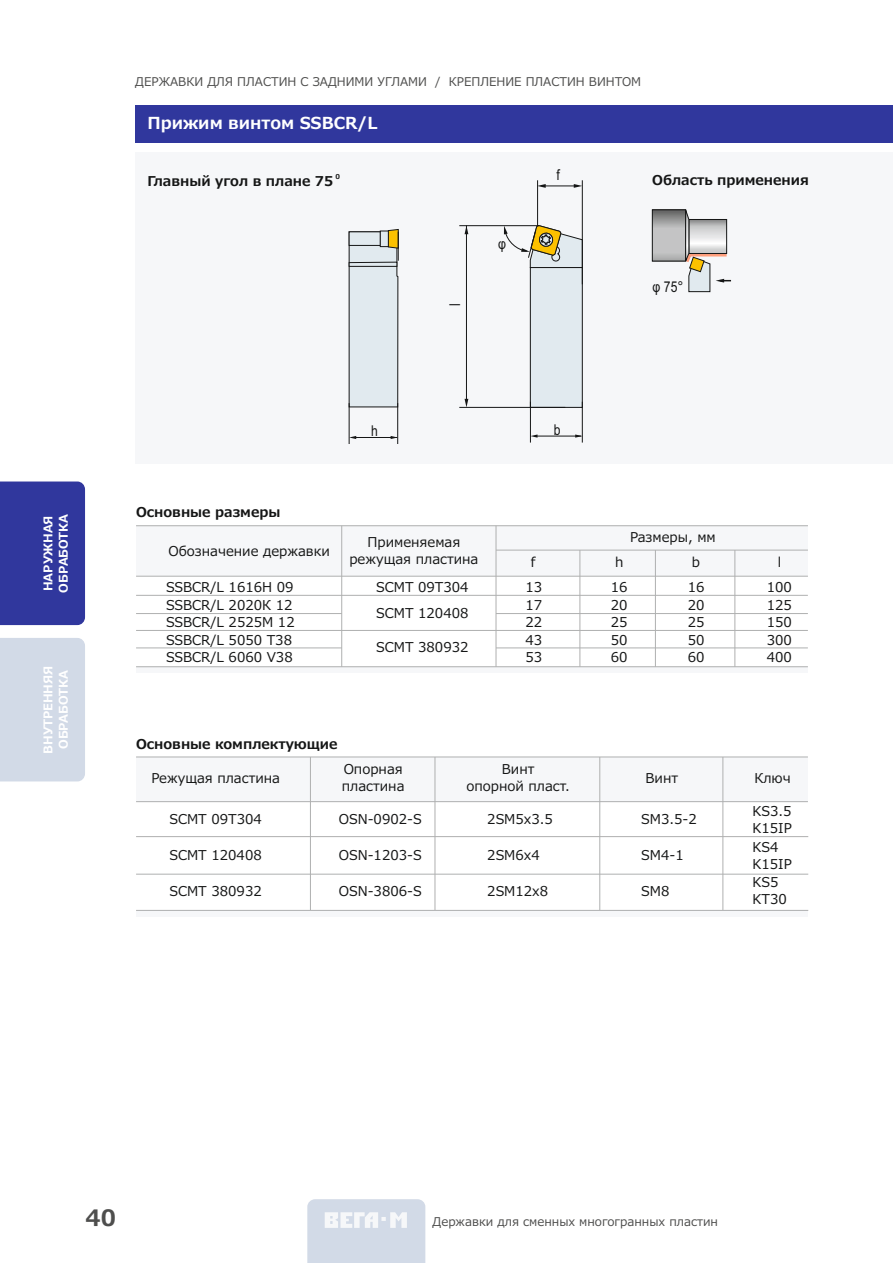
<style>
.page{position:relative;width:893px;height:1263px;background:#fff}
.page>*{position:absolute;margin:0;border:0;box-sizing:border-box;transform-origin:0 0}
.t1{font:700 22.5px "Meiryo UI";color:#4e4e4d}
.t2{font:700 16.5px "Meiryo UI";color:#fff}
.t3{font:14.85px "Arial Narrow";color:#151616}
.t4{font:13.5px/17.5px "Meiryo UI";color:#151616}
.t5{font:700 13.5px "Meiryo UI";color:#151616}
.t6{font:12px "Meiryo UI";color:#4e4e4d}
.t7{font:700 12px/15.3px "Meiryo UI";color:#fff}
.t8{font:700 6.75px "Meiryo UI";color:#151616}
</style>
<div class="page">
<div style="left:135px;top:153px;width:758px;height:311px;background:#f6f7f9"></div>
<div style="left:136px;top:667px;width:672px;height:6px;background:#f6f7f9"></div>
<hr style="left:136px;top:666px;width:672px;height:1px;background:#afb0b0">
<div style="left:135px;top:105px;width:758px;height:37px;background:#30379d"></div>
<div style="left:136px;top:526px;width:672px;height:50px;background:#f6f7f9"></div>
<hr style="left:136px;top:525px;width:672px;height:1px;background:#afb0b0">
<hr style="left:496px;top:595px;width:312px;height:1px;background:#afb0b0">
<hr style="left:496px;top:648px;width:312px;height:1px;background:#afb0b0">
<svg style="left:136px;top:595px;width:360px;height:1px"></svg>
<svg style="left:136px;top:613px;width:205px;height:1px"></svg>
<hr style="left:496px;top:550px;width:312px;height:1px;background:#afb0b0">
<hr style="left:580px;top:550px;width:1px;height:117px;background:#afb0b0">
<hr style="left:655px;top:550px;width:1px;height:117px;background:#afb0b0">
<hr style="left:735px;top:550px;width:1px;height:117px;background:#afb0b0">
<hr style="left:496px;top:526px;width:1px;height:141px;background:#afb0b0">
<hr style="left:341px;top:526px;width:1px;height:141px;background:#afb0b0">
<hr style="left:136px;top:576px;width:672px;height:1px;background:#afb0b0">
<div style="left:0;top:481px;width:85px;height:144px;background:#30379d"></div>
<div style="left:0;top:638px;width:85px;height:143px;background:#d2dae7"></div>
<svg style="left:136px;top:836px;width:673px;height:1px"></svg>
<div style="left:136px;top:757px;width:672px;height:45px;background:#f6f7f9"></div>
<hr style="left:136px;top:757px;width:672px;height:1px;background:#afb0b0">
<hr style="left:136px;top:801px;width:672px;height:1px;background:#afb0b0">
<hr style="left:310px;top:757px;width:1px;height:153px;background:#afb0b0">
<hr style="left:435px;top:757px;width:1px;height:153px;background:#afb0b0">
<hr style="left:599px;top:757px;width:1px;height:153px;background:#afb0b0">
<hr style="left:723px;top:757px;width:1px;height:153px;background:#afb0b0">
<svg style="left:654px;top:212px;width:24px;height:47px"></svg>
<div style="left:652px;top:210px;width:34px;height:51px;border:1px solid #151616"></div>
<svg style="left:678px;top:209px;width:54px;height:83px"></svg>
<div style="left:530px;top:267px;width:52px;height:141px;background:#e1eaef;border:1px solid #151616"></div>
<svg style="left:349px;top:229px;width:50px;height:178px;background:#d2d9da"></svg>
<svg style="left:465px;top:399px;width:3px;height:8px"></svg>
<hr style="left:466px;top:225px;width:1px;height:175px;background:#151616">
<svg style="left:465px;top:226px;width:3px;height:8px"></svg>
<hr style="left:459px;top:225px;width:80px;height:1px;background:#151616">
<hr style="left:459px;top:407px;width:106px;height:1px;background:#151616">
<svg style="left:504px;top:225px;width:78px;height:43px"></svg>
<svg style="left:538px;top:184px;width:8px;height:4px"></svg>
<hr style="left:542px;top:186px;width:34px;height:1px;background:#151616">
<hr style="left:582px;top:180px;width:1px;height:104px;background:#151616">
<hr style="left:537px;top:180px;width:1px;height:46px;background:#151616">
<svg style="left:574px;top:184px;width:8px;height:4px"></svg>
<hr style="left:582px;top:402px;width:1px;height:41px;background:#151616">
<hr style="left:530px;top:402px;width:1px;height:41px;background:#151616">
<svg style="left:530px;top:434px;width:7px;height:4px"></svg>
<hr style="left:536px;top:436px;width:45px;height:1px;background:#151616">
<svg style="left:575px;top:434px;width:7px;height:4px"></svg>
<hr style="left:397px;top:403px;width:1px;height:41px;background:#151616">
<hr style="left:349px;top:403px;width:1px;height:41px;background:#151616">
<svg style="left:349px;top:436px;width:7px;height:3px"></svg>
<hr style="left:354px;top:437px;width:43px;height:1px;background:#151616">
<hr style="left:496px;top:613px;width:312px;height:1px;background:#afb0b0">
<hr style="left:136px;top:630px;width:672px;height:1px;background:#afb0b0">
<svg style="left:136px;top:647px;width:205px;height:1px"></svg>
<div style="left:136px;top:910px;width:672px;height:6px;background:#f6f7f9"></div>
<svg style="left:136px;top:910px;width:673px;height:1px"></svg>
<svg style="left:136px;top:874px;width:673px;height:1px"></svg>
<svg style="left:307px;top:1199px;width:118px;height:64px;background:#d6dde9"></svg>
<p class="t7" style="left:40px;top:593px;width:80px;rotate:-90deg">НАРУЖНАЯ<br>ОБРАБОТКА</p>
<p class="t7" style="left:40px;top:754px;width:90px;text-align:center;rotate:-90deg">ВНУТРЕННЯЯ<br>ОБРАБОТКА</p>
<p class="t6" style="left:135px;top:75px;width:507px">ДЕРЖАВКИ ДЛЯ ПЛАСТИН С ЗАДНИМИ УГЛАМИ / КРЕПЛЕНИЕ ПЛАСТИН ВИНТОМ</p>
<p class="t2" style="left:147px;top:114px;width:231px">Прижим винтом SSBCR/L</p>
<p class="t3" style="left:556px;top:169px;width:5px">f</p>
<p class="t5" style="left:148px;top:174px;width:187px">Главный угол в плане 75</p>
<p class="t5" style="left:652px;top:173px;width:158px">Область применения</p>
<p class="t8" style="left:335px;top:173px;width:6px">0</p>
<p class="t3" style="left:449px;top:306px;width:4px;rotate:-90deg">l</p>
<p class="t3" style="left:498px;top:239px;width:9px">φ</p>
<p class="t3" style="left:653px;top:281px;width:32px">φ 75°</p>
<p class="t3" style="left:371px;top:425px;width:8px">h</p>
<p class="t3" style="left:554px;top:424px;width:8px">b</p>
<p class="t5" style="left:136px;top:505px;width:146px">Основные размеры</p>
<p class="t4" style="left:169px;top:542px;width:163px">Обозначение державки</p>
<p class="t4" style="left:166px;top:578px;width:130px">SSBCR/L 1616Н 09<br>SSBCR/L 2020К 12<br>SSBCR/L 2525М 12<br>SSBCR/L 5050 T38<br>SSBCR/L 6060 V38</p>
<p class="t4" style="left:349px;top:533px;width:131px;line-height:17.1px;text-align:center">Применяемая режущая пластина</p>
<p class="t4" style="left:376px;top:574px;width:94px;line-height:25.7px">SCMT 09Т304<br>SCMT 120408</p>
<p class="t4" style="left:376px;top:638px;width:94px">SCMT 380932</p>
<p class="t4" style="left:630px;top:528px;width:87px">Размеры, мм</p>
<p class="t4" style="left:531px;top:553px;width:6px">f</p>
<p class="t4" style="left:615px;top:553px;width:10px">h</p>
<p class="t4" style="left:692px;top:553px;width:10px">b</p>
<p class="t4" style="left:778px;top:553px;width:5px">l</p>
<p class="t4" style="left:525px;top:578px;width:18px;text-align:justify">13<br>17<br>22<br>43<br>53</p>
<p class="t4" style="left:611px;top:578px;width:18px;text-align:justify">16<br>20<br>25<br>50<br>60</p>
<p class="t4" style="left:688px;top:578px;width:18px;text-align:justify">16<br>20<br>25<br>50<br>60</p>
<p class="t4" style="left:767px;top:578px;width:27px;text-align:justify">100<br>125<br>150<br>300<br>400</p>
<p class="t5" style="left:136px;top:737px;width:203px">Основные комплектующие</p>
<p class="t4" style="left:342px;top:760px;width:64px;line-height:17.1px">Опорная пластина</p>
<p class="t4" style="left:466px;top:760px;width:105px;line-height:17.1px;text-align:center">Винт<br>опорной пласт.</p>
<p class="t4" style="left:152px;top:769px;width:130px">Режущая пластина</p>
<p class="t4" style="left:646px;top:769px;width:34px">Винт</p>
<p class="t4" style="left:754px;top:769px;width:38px">Ключ</p>
<p class="t4" style="left:487px;top:810px;width:67px">2SM5x3.5</p>
<p class="t4" style="left:487px;top:846px;width:54px">2SM6x4</p>
<p class="t4" style="left:487px;top:882px;width:62px">2SM12x8</p>
<p class="t4" style="left:752px;top:802px;width:41px">KS3.5<br>K15IP<br>KS4<br>K15IP<br>KS5<br>KТ30</p>
<p class="t4" style="left:169px;top:810px;width:94px">SCMT 09Т304</p>
<p class="t4" style="left:169px;top:846px;width:94px">SCMT 120408</p>
<p class="t4" style="left:169px;top:882px;width:94px">SCMT 380932</p>
<p class="t4" style="left:339px;top:810px;width:84px">OSN-0902-S</p>
<p class="t4" style="left:339px;top:846px;width:84px">OSN-1203-S</p>
<p class="t4" style="left:339px;top:882px;width:84px">OSN-3806-S</p>
<p class="t4" style="left:641px;top:810px;width:57px">SM3.5-2</p>
<p class="t4" style="left:641px;top:846px;width:44px">SM4-1</p>
<p class="t4" style="left:641px;top:882px;width:30px">SM8</p>
<h1 class="t1" style="left:85px;top:1206px;width:32px">40</h1>
<p class="t6" style="left:433px;top:1215px;width:287px">Державки для сменных многогранных пластин</p>
</div>
